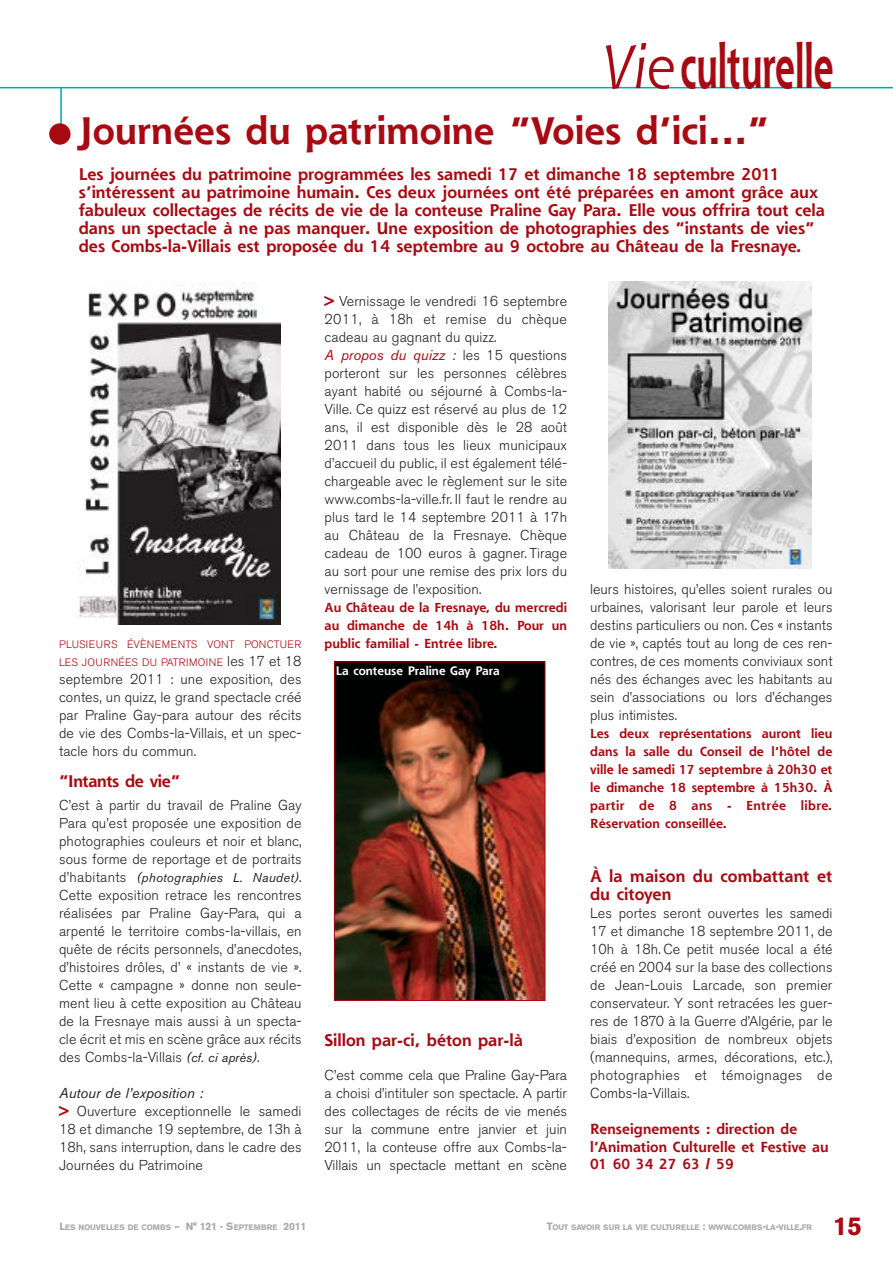
<style>
.page{position:relative;width:893px;height:1263px;background:#fff}
.page>*{position:absolute;margin:0;border:0;box-sizing:border-box;transform-origin:0 0}
.t1{font:700 60px "Shannon";color:#a70a12;scale:.6 1}
.t2{font:700 37.5px "Shannon";color:#a70a12}
.t3{font:900 25.5px "Akzidenz Grotesk";color:#a70a12}
.t4{font:700 16.5px/18px "Shannon";color:#a70a12}
.t5{font:700 16.5px "Shannon";letter-spacing:-.02em;color:#a70a12}
.t6{font:300 14.25px/18px "Akzidenz Grotesk BE";letter-spacing:.005em;color:#231f20;text-align:justify}
.t7{font:700 14.25px/17.5px "Shannon";letter-spacing:.005em;color:#a70a12}
.t8{font:700 12.75px/18px "Shannon";letter-spacing:.005em;color:#a70a12;text-align:justify}
.t9{font:italic 12.75px "Akzidenz Grotesk BE";letter-spacing:.025em;color:#231f20}
.t10{font:700 12px "Shannon";color:#fff}
.t11{font:300 10.65px/18px "Akzidenz Grotesk BE";letter-spacing:.03em;color:#a70a12}
.t12{font:700 7.8px "Akzidenz Grotesk BE";letter-spacing:-.02em;color:#a8a9ad}
.t13{font:700 7.8px "Akzidenz Grotesk BE";letter-spacing:.02em;color:#a8a9ad}
.s1{font-weight:400;font-style:italic}
.s2{font-family:"Akzidenz Grotesk";font-weight:900;font-size:60px}
.s3{font-size:14.25px;color:#231f20}
.s4{font-weight:300;font-style:normal;font-size:14.25px}
.s5{font-weight:400;font-style:italic;font-size:12.75px}
.s6{font-weight:700;color:#a70a12}
.s7{font-weight:400;font-style:italic;color:#a70a12}
.s8{font-size:10.5px}
</style>
<div class="page">
<hr style="left:0;top:87px;width:893px;height:1px;background:#00aaad">
<hr style="left:60px;top:88px;width:2px;height:48px;background:#00aaad">
<img style="left:609px;top:281px;width:203px;height:287px">
<img style="left:336px;top:664px;width:207px;height:335px">
<div style="left:334px;top:662px;width:211px;height:339px;border:1px solid #a70a12"></div>
<img style="left:79px;top:283px;width:201px;height:341px">
<h1 class="t1" style="left:601px;top:30px;width:389px"><span class="s1">Vie</span>culturelle</h1>
<h2 class="t2" style="left:45px;top:107px;width:726px"><span class="s2">•</span>Journées du patrimoine “Voies d’ici...”</h2>
<p class="t4" style="left:79px;top:165px;width:748px">Les journées du patrimoine programmées les samedi 17 et dimanche 18 septembre 2011 s’intéressent au patrimoine humain. Ces deux journées ont été préparées en amont grâce aux fabuleux collectages de récits de vie de la conteuse Praline Gay Para. Elle vous offrira tout cela dans un spectacle à ne pas manquer. Une exposition de photographies des “instants de vies” des Combs-la-Villais est proposée du 14 septembre au 9 octobre au Château de la Fresnaye.</p>
<p class="t11" style="left:59px;top:636px;width:244px">PLUSIEURS ÉVÈNEMENTS VONT PONCTUER<br>LES JOURNÉES DU PATRIMOINE <span class="s3">les 17 et 18</span></p>
<p class="t6" style="left:59px;top:670px;width:244px">septembre 2011 : une exposition, des contes, un quizz, le grand spectacle créé par Praline Gay-para autour des récits de vie des Combs-la-Villais, et un spec&shy;tacle hors du commun.</p>
<p class="t5" style="left:59px;top:770px;width:123px">“Intants de vie”</p>
<p class="t6" style="left:59px;top:796px;width:244px">C’est à partir du travail de Praline Gay Para qu’est proposée une exposition de photographies couleurs et noir et blanc, sous forme de reportage et de portraits</p>
<p class="t9" style="left:59px;top:870px;width:244px"><span class="s4">d’habitants</span> (photographies L. Naudet)<span class="s4">.</span></p>
<p class="t6" style="left:59px;top:886px;width:244px">Cette exposition retrace les rencontres réalisées par Praline Gay-Para, qui a arpenté le territoire combs-la-villais, en quête de récits personnels, d’anecdotes, d’histoires drôles, d’ « instants de vie ».<br>Cette « campagne » donne non seule&shy;ment lieu à cette exposition au Château de la Fresnaye mais aussi à un specta&shy;cle écrit et mis en scène grâce aux récits des Combs-la-Villais <span class="s5">(cf. ci après)</span>.</p>
<p class="t6" style="left:59px;top:1084px;width:244px;text-align:left"><span class="s1">Autour de l’exposition :<br></span><span class="s6">&gt;</span> Ouverture exceptionnelle le samedi<br>18 et dimanche 19 septembre, de 13h à<br>18h, sans interruption, dans le cadre des<br>Journées du Patrimoine</p>
<p class="t6" style="left:325px;top:292px;width:244px;text-align:left"><span class="s6">&gt;</span> Vernissage le vendredi 16 septembre 2011, à 18h et remise du chèque cadeau au gagnant du quizz.<br><span class="s7">A propos du quizz :</span> les 15 questions porteront sur les personnes célèbres ayant habité ou séjourné à Combs-la-Ville. Ce quizz est réservé au plus de 12 ans, il est disponible dès le 28 août 2011 dans tous les lieux municipaux d’accueil du public, il est également télé&shy;chargeable avec le règlement sur le site www.combs-la-ville.fr. Il faut le rendre au plus tard le 14 septembre 2011 à 17h au Château de la Fresnaye. Chèque cadeau de 100 euros à gagner. Tirage au sort pour une remise des prix lors du vernissage de l’exposition.</p>
<p class="t8" style="left:325px;top:598px;width:244px">Au Château de la Fresnaye, du mercredi au dimanche de 14h à 18h. Pour un public familial - Entrée libre.</p>
<p class="t10" style="left:336px;top:664px;width:165px">La conteuse Praline Gay Para</p>
<p class="t4" style="left:325px;top:1031px;width:200px">Sillon par-ci, béton par-là</p>
<p class="t6" style="left:325px;top:1066px;width:244px">C’est comme cela que Praline Gay-Para a choisi d’intituler son spectacle. A partir des collectages de récits de vie menés sur la commune entre janvier et juin 2011, la conteuse offre aux Combs-la-Villais un spectacle mettant en scène</p>
<p class="t6" style="left:590px;top:580px;width:244px">leurs histoires, qu’elles soient rurales ou urbaines, valorisant leur parole et leurs destins particuliers ou non. Ces « instants de vie », captés tout au long de ces ren&shy;contres, de ces moments conviviaux sont nés des échanges avec les habitants au sein d’associations ou lors d’échanges plus intimistes.</p>
<p class="t8" style="left:590px;top:724px;width:244px">Les deux représentations auront lieu dans la salle du Conseil de l’hôtel de ville le samedi 17 septembre à 20h30 et le dimanche 18 septembre à 15h30. À partir de 8 ans - Entrée libre.<br>Réservation conseillée.</p>
<p class="t4" style="left:590px;top:867px;width:244px">À la maison du combattant et du citoyen</p>
<p class="t6" style="left:590px;top:904px;width:244px">Les portes seront ouvertes les samedi 17 et dimanche 18 septembre 2011, de 10h à 18h. Ce petit musée local a été créé en 2004 sur la base des collections de Jean-Louis Larcade, son premier conservateur. Y sont retracées les guer&shy;res de 1870 à la Guerre d’Algérie, par le biais d’exposition de nombreux objets (mannequins, armes, décorations, etc.), photographies et témoignages de Combs-la-Villais.</p>
<p class="t7" style="left:590px;top:1120px;width:240px">Renseignements : direction de l’Animation Culturelle et Festive au<br>01 60 34 27 63 / 59</p>
<p class="t13" style="left:60px;top:1223px;width:248px"><span class="s8">L</span>ES NOUVELLES DE COMBS <span class="s8">– N° 121 - S</span>EPTEMBRE <span class="s8">2011</span></p>
<p class="t12" style="left:547px;top:1223px;width:267px"><span class="s8">T</span>OUT SAVOIR SUR LA VIE CULTURELLE <span class="s8">:</span> WWW<span class="s8">.</span>COMBS<span class="s8">-</span>LA<span class="s8">-</span>VILLE<span class="s8">.</span>FR</p>
<h3 class="t3" style="left:833px;top:1210px;width:30px">15</h3>
</div>
